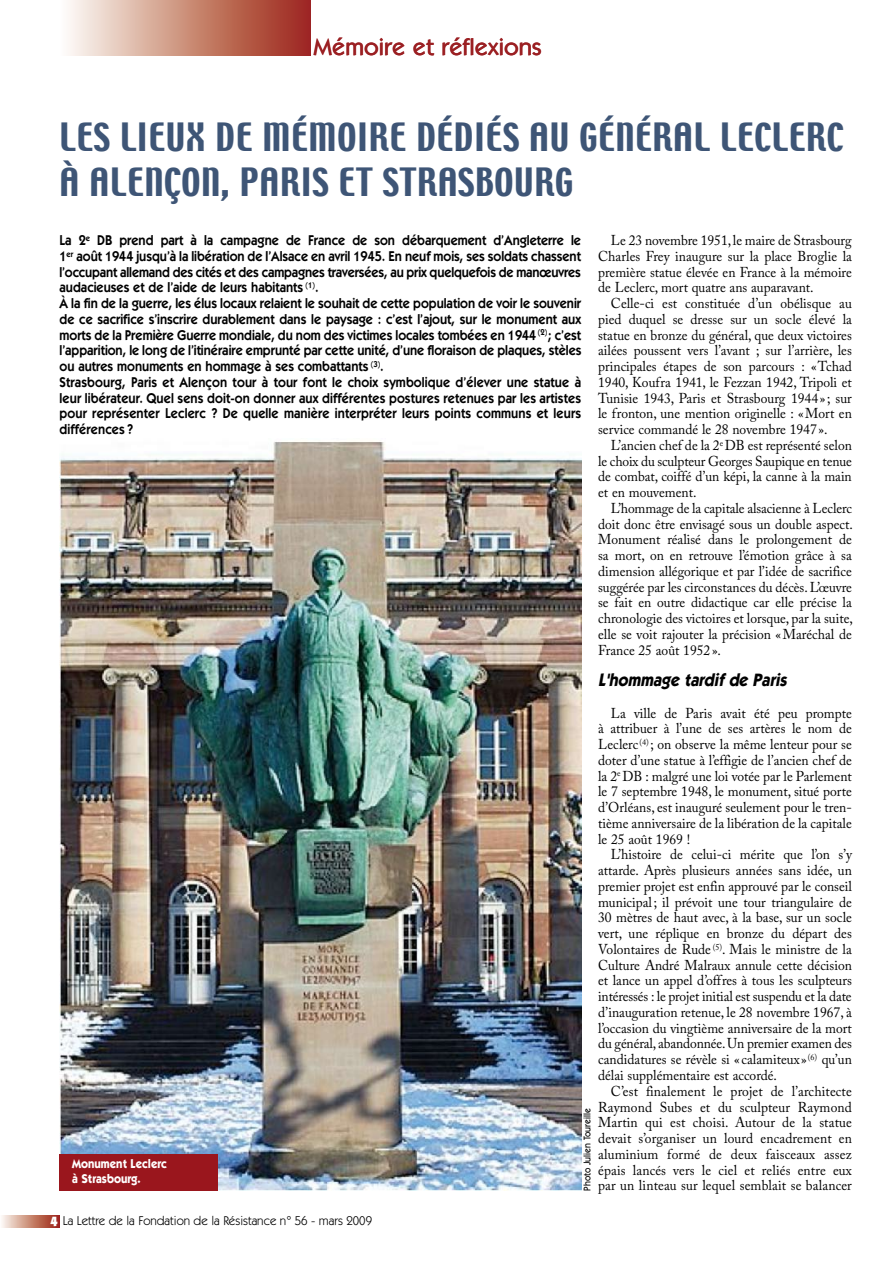
<style>
.page{position:relative;width:893px;height:1263px;background:#fff}
.page>*{position:absolute;margin:0;border:0;box-sizing:border-box;transform-origin:0 0}
.t1{font:34.5px/45px "Techno";letter-spacing:.02em;color:#3e5576}
.t2{font:500 24px "ITC Kabel Std";color:#9b2023}
.t3{font:italic 700 18px "ITC Kabel Std";color:#000;scale:.9 1}
.t4{font:14.25px/15.8px "Adobe Caslon Pro";color:#000;text-align:justify;scale:.95 1}
.t5{font:600 14.25px/15.8px "ITC Kabel Std";color:#000;scale:.9 1}
.t6{font:12.75px "ITC Kabel Std";color:#000}
.t7{font:700 12.75px/15px "ITC Kabel Std";color:#fff;scale:.9 1}
.t8{font:500 9.75px "ITC Kabel Std";color:#000;scale:.9 1}
.s1{font-weight:900;font-size:13.5px;color:#fff}
</style>
<div class="page">
<svg style="left:2px;top:1215px;width:58px;height:12px"></svg>
<svg style="left:69px;top:0;width:241px;height:55px;background:#ca8d7d"></svg>
<img style="left:60px;top:441px;width:522px;height:750px">
<div style="left:60px;top:1154px;width:158px;height:37px;background:#9a161d"></div>
<h2 class="t2" style="left:313px;top:33px;width:230px">Mémoire et réflexions</h2>
<h1 class="t1" style="left:60px;top:116px;width:766px">LES LIEUX DE MÉMOIRE DÉDIÉS AU GÉNÉRAL LECLERC<br>À ALENÇON, PARIS ET STRASBOURG</h1>
<p class="t5" style="left:60px;top:232px;width:581px">La 2<sup>e</sup> DB prend part à la campagne de France de son débarquement d’Angleterre le 1<sup>er</sup> août 1944 jusqu’à la libération de l’Alsace en avril 1945. En neuf mois, ses soldats chassent l’occupant allemand des cités et des campagnes traversées, au prix quelquefois de manœuvres audacieuses et de l’aide de leurs habitants <sup>(1)</sup>.<br>À la fin de la guerre, les élus locaux relaient le souhait de cette population de voir le souvenir de ce sacrifice s’inscrire durablement dans le paysage : c’est l’ajout, sur le monument aux morts de la Première Guerre mondiale, du nom des victimes locales tombées en 1944 <sup>(2)</sup>; c’est l’apparition, le long de l’itinéraire emprunté par cette unité, d’une floraison de plaques, stèles ou autres monuments en hommage à ses combattants <sup>(3)</sup>.<br>Strasbourg, Paris et Alençon tour à tour font le choix symbolique d’élever une statue à leur libérateur. Quel sens doit-on donner aux différentes postures retenues par les artistes pour représenter Leclerc ? De quelle manière interpréter leurs points communs et leurs différences ?</p>
<p class="t4" style="left:598px;top:232px;width:269px;text-indent:13px">Le 23 novembre 1951, le maire de Strasbourg Charles Frey inaugure sur la place Broglie la première statue élevée en France à la mémoire de Leclerc, mort quatre ans auparavant.</p>
<p class="t4" style="left:598px;top:295px;width:269px;text-indent:13px">Celle-ci est constituée d’un obélisque au pied duquel se dresse sur un socle élevé la statue en bronze du général, que deux victoires ailées poussent vers l’avant ; sur l’arrière, les principales étapes de son parcours : «Tchad 1940, Koufra 1941, le Fezzan 1942, Tripoli et Tunisie 1943, Paris et Strasbourg 1944» ; sur le fronton, une mention originelle : «Mort en service commandé le 28 novembre 1947 ».</p>
<p class="t4" style="left:598px;top:437px;width:269px;text-indent:13px">L’ancien chef de la 2<sup>e</sup> DB est représenté selon le choix du sculpteur Georges Saupique en tenue de combat, coiffé d’un képi, la canne à la main et en mouvement.</p>
<p class="t4" style="left:598px;top:500px;width:270px;text-indent:13px">L’hommage de la capitale alsacienne à Leclerc doit donc être envisagé sous un double aspect.<br>Monument réalisé dans le prolongement de sa mort, on en retrouve l’émotion grâce à sa dimension allégorique et par l’idée de sacrifice suggérée par les circonstances du décès. L’œuvre se fait en outre didactique car elle précise la chronologie des victoires et lorsque, par la suite, elle se voit rajouter la précision «Maréchal de France 25 août 1952».</p>
<p class="t3" style="left:598px;top:669px;width:215px">L'hommage tardif de Paris</p>
<p class="t4" style="left:598px;top:705px;width:269px;text-indent:13px">La ville de Paris avait été peu prompte à attribuer à l’une de ses artères le nom de Leclerc<sup>(4)</sup> ; on observe la même lenteur pour se doter d’une statue à l’effigie de l’ancien chef de la 2<sup>e</sup> DB : malgré une loi votée par le Parlement le 7 septembre 1948, le monument, situé porte d’Orléans, est inauguré seulement pour le tren&shy;tième anniversaire de la libération de la capitale le 25 août 1969 !</p>
<p class="t4" style="left:598px;top:847px;width:269px;text-indent:13px">L’histoire de celui-ci mérite que l’on s’y attarde. Après plusieurs années sans idée, un premier projet est enfin approuvé par le conseil municipal; il prévoit une tour triangulaire de 30 mètres de haut avec, à la base, sur un socle vert, une réplique en bronze du départ des Volontaires de Rude <sup>(5)</sup>. Mais le ministre de la Culture André Malraux annule cette décision et lance un appel d’offres à tous les sculpteurs intéressés : le projet initial est suspendu et la date d’inauguration retenue, le 28 novembre 1967, à l’occasion du vingtième anniversaire de la mort du général, abandonnée. Un premier examen des candidatures se révèle si « calamiteux »<sup>(6)</sup> qu’un délai supplémentaire est accordé.</p>
<p class="t4" style="left:598px;top:1083px;width:269px;text-indent:13px">C’est finalement le projet de l’architecte Raymond Subes et du sculpteur Raymond Martin qui est choisi. Autour de la statue devait s’organiser un lourd encadrement en aluminium formé de deux faisceaux assez épais lancés vers le ciel et reliés entre eux par un linteau sur lequel semblait se balancer</p>
<p class="t8" style="left:581px;top:1191px;width:93px;rotate:-90deg">Photo Julien Toureille</p>
<p class="t7" style="left:72px;top:1156px;width:107px">Monument Leclerc à Strasbourg.</p>
<p class="t6" style="left:50px;top:1214px;width:323px"><span class="s1">4</span> La Lettre de la Fondation de la Résistance n° 56 - mars 2009</p>
</div>
